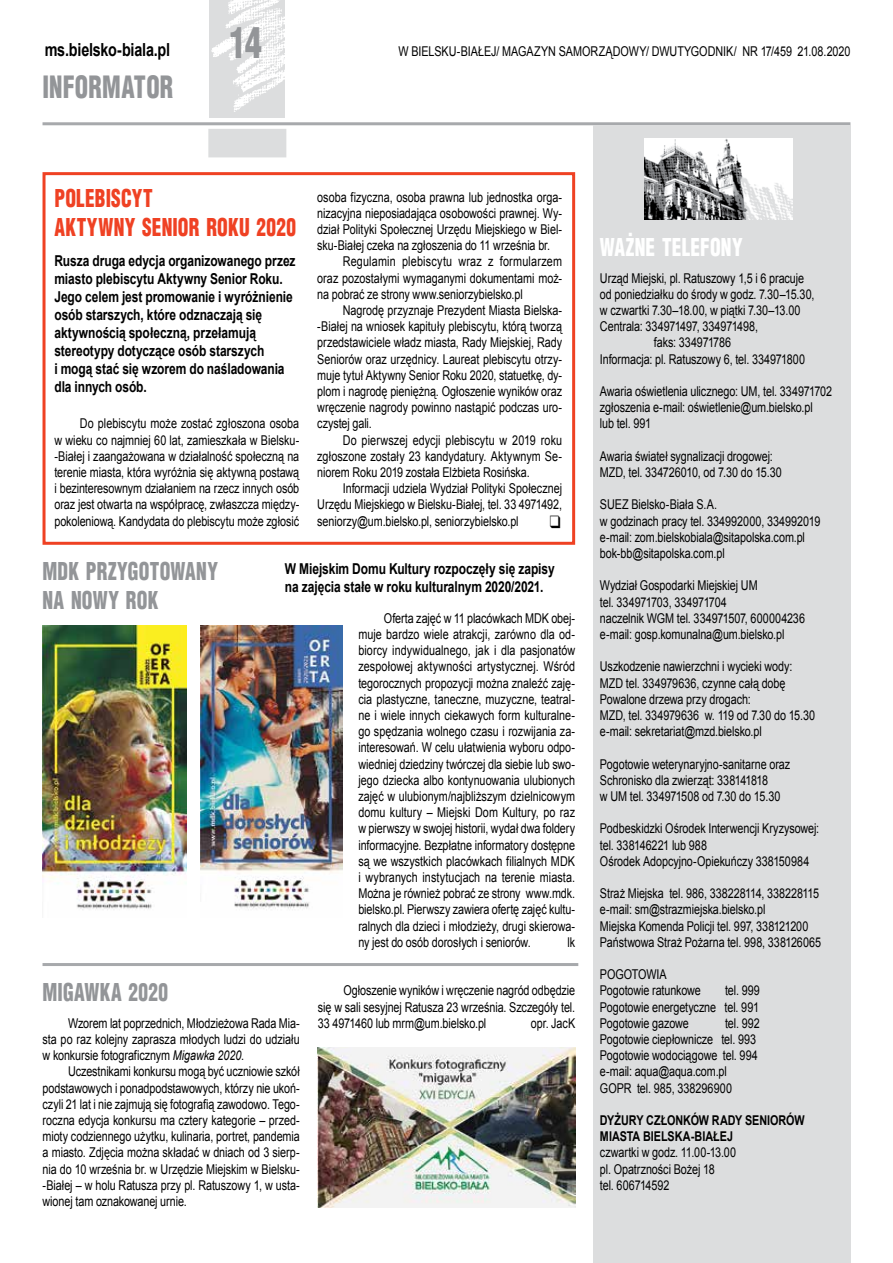
<style>
.page{position:relative;width:893px;height:1263px;background:#fff}
.page>*{position:absolute;margin:0;border:0;box-sizing:border-box;transform-origin:0 0}
.t1{font:900 42px "Switzerland Cond";color:#939598;scale:.8 1}
.t2{font:900 30px "Switzerland Cond";letter-spacing:.01em;color:#939598;scale:.8 1}
.t3{font:900 24px/28.8px "Switzerland Cond";letter-spacing:.02em;color:#939598;scale:.8 1}
.t4{font:900 24px/28.8px "Switzerland Cond";letter-spacing:.015em;color:#ef4123;scale:.8 1}
.t5{font:900 24px "Switzerland Cond";letter-spacing:.01em;color:#fff;scale:.8 1}
.t6{font:700 18px "Arial";letter-spacing:-.015em;color:#000;scale:.8 1}
.t7{font:700 15px/18px "Arial";letter-spacing:-.005em;color:#000;scale:.8 1}
.t8{font:13.5px/16.2px "Arial";letter-spacing:-.005em;color:#000;scale:.8 1}
.t9{font:700 13.5px/16.2px "Arial";letter-spacing:-.005em;color:#000;scale:.8 1}
.t10{font:13.5px "Arial";letter-spacing:.02em;color:#000;scale:.8 1}
.s1{font-style:italic}
</style>
<div class="page">
<hr style="left:43px;top:122px;width:807px;height:3px;background:#a7a9ac">
<img style="left:209px;top:0;width:76px;height:118px">
<div style="left:208px;top:129px;width:78px;height:28px;background:#dcddde"></div>
<div style="left:593px;top:125px;width:257px;height:1138px;background:#dcddde"></div>
<img style="left:644px;top:138px;width:149px;height:81px">
<div style="left:43px;top:172px;width:532px;height:373px;border:3px solid #ef4123"></div>
<hr style="left:43px;top:963px;width:535px;height:3px;background:#a7a9ac">
<img style="left:318px;top:1047px;width:257px;height:160px">
<img style="left:43px;top:626px;width:144px;height:284px">
<img style="left:200px;top:626px;width:142px;height:283px">
<h3 class="t6" style="left:45px;top:37px;width:158px">ms.bielsko-biala.pl</h3>
<h2 class="t2" style="left:43px;top:68px;width:165px">INFORMATOR</h2>
<h1 class="t1" style="left:230px;top:16px;width:42px">14</h1>
<p class="t8" style="left:399px;top:43px;width:566px">W BIELSKU-BIAŁEJ/ MAGAZYN SAMORZĄDOWY/ DWUTYGODNIK/ NR 17/459 21.08.2020</p>
<h3 class="t4" style="left:54px;top:183px;width:303px">POLEBISCYT<br>AKTYWNY SENIOR ROKU 2020</h3>
<p class="t7" style="left:54px;top:252px;width:303px">Rusza druga edycja organizowanego przez miasto plebiscytu Aktywny Senior Roku.<br>Jego celem jest promowanie i wyróżnienie osób starszych, które odznaczają się aktywnością społeczną, przełamują stereotypy dotyczące osób starszych<br>i mogą stać się wzorem do naśladowania dla innych osób.</p>
<p class="t8" style="left:54px;top:415px;width:308px;text-align:justify;text-indent:26px">Do plebiscytu może zostać zgłoszona osoba w wieku co najmniej 60 lat, zamieszkała w Bielsku--Białej i zaangażowana w działalność społeczną na terenie miasta, która wyróżnia się aktywną postawą i bezinteresownym działaniem na rzecz innych osób oraz jest otwarta na współpracę, zwłaszcza między&shy;pokoleniową. Kandydata do plebiscytu może zgłosić</p>
<p class="t8" style="left:317px;top:189px;width:308px">osoba fizyczna, osoba prawna lub jednostka orga-</p>
<p class="t8" style="left:317px;top:205px;width:308px">nizacyjna nieposiadająca osobowości prawnej. Wy-</p>
<p class="t8" style="left:317px;top:221px;width:308px">dział Polityki Społecznej Urzędu Miejskiego w Biel-</p>
<p class="t8" style="left:317px;top:237px;width:293px">sku-Białej czeka na zgłoszenia do 11 września br.</p>
<p class="t10" style="left:343px;top:252px;width:276px">Regulamin plebiscytu wraz z formularzem</p>
<p class="t8" style="left:317px;top:270px;width:308px">oraz pozostałymi wymaganymi dokumentami moż-</p>
<p class="t8" style="left:317px;top:286px;width:258px">na pobrać ze strony www.seniorzybielsko.pl</p>
<p class="t8" style="left:343px;top:302px;width:276px">Nagrodę przyznaje Prezydent Miasta Bielska-</p>
<p class="t8" style="left:317px;top:318px;width:308px">-Białej na wniosek kapituły plebiscytu, którą tworzą</p>
<p class="t8" style="left:317px;top:334px;width:308px">przedstawiciele władz miasta, Rady Miejskiej, Rady</p>
<p class="t8" style="left:317px;top:351px;width:308px">Seniorów oraz urzędnicy. Laureat plebiscytu otrzy-</p>
<p class="t8" style="left:317px;top:367px;width:308px">muje tytuł Aktywny Senior Roku 2020, statuetkę, dy-</p>
<p class="t8" style="left:317px;top:383px;width:308px">plom i nagrodę pieniężną. Ogłoszenie wyników oraz</p>
<p class="t8" style="left:317px;top:399px;width:308px">wręczenie nagrody powinno nastąpić podczas uro-</p>
<p class="t8" style="left:317px;top:415px;width:70px">czystej gali.</p>
<p class="t8" style="left:343px;top:432px;width:276px">Do pierwszej edycji plebiscytu w 2019 roku</p>
<p class="t8" style="left:317px;top:448px;width:308px">zgłoszone zostały 23 kandydatury. Aktywnym Se-</p>
<p class="t8" style="left:317px;top:464px;width:267px">niorem Roku 2019 została Elżbieta Rosińska.</p>
<p class="t8" style="left:343px;top:480px;width:276px">Informacji udziela Wydział Polityki Społecznej</p>
<p class="t8" style="left:317px;top:496px;width:308px">Urzędu Miejskiego w Bielsku-Białej, tel. 33 4971492,</p>
<p class="t8" style="left:317px;top:513px;width:253px">seniorzy@um.bielsko.pl, seniorzybielsko.pl</p>
<h3 class="t3" style="left:43px;top:556px;width:221px;text-indent:43px">PRZYGOTOWANY<br>NA NOWY ROK</h3>
<p class="t7" style="left:285px;top:560px;width:339px">W Miejskim Domu Kultury rozpoczęły się zapisy na zajęcia stałe w roku kulturalnym 2020/2021.</p>
<h3 class="t3" style="left:43px;top:556px;width:16px">MDK</h3>
<h3 class="t3" style="left:43px;top:977px;width:158px">MIGAWKA 2020</h3>
<p class="t8" style="left:43px;top:1015px;width:323px;text-align:justify;text-indent:26px">Wzorem lat poprzednich, Młodzieżowa Rada Mia&shy;sta po raz kolejny zaprasza młodych ludzi do udziału w konkursie fotograficznym <span class="s1">Migawka 2020</span>.</p>
<p class="t8" style="left:43px;top:1063px;width:323px;text-align:justify;text-indent:26px">Uczestnikami konkursu mogą być uczniowie szkół podstawowych i ponadpodstawowych, którzy nie ukoń&shy;czyli 21 lat i nie zajmują się fotografią zawodowo. Tego&shy;roczna edycja konkursu ma cztery kategorie – przed&shy;mioty codziennego użytku, kulinaria, portret, pandemia a miasto. Zdjęcia można składać w dniach od 3 sierp&shy;nia do 10 września br. w Urzędzie Miejskim w Bielsku--Białej – w holu Ratusza przy pl. Ratuszowy 1, w usta&shy;wionej tam oznakowanej urnie.</p>
<p class="t8" style="left:358px;top:610px;width:272px;text-align:justify;text-indent:26px">Oferta zajęć w 11 placówkach MDK obej&shy;muje bardzo wiele atrakcji, zarówno dla od&shy;biorcy indywidualnego, jak i dla pasjonatów zespołowej aktywności artystycznej. Wśród tegorocznych propozycji można znaleźć zaję&shy;cia plastyczne, taneczne, muzyczne, teatral&shy;ne i wiele innych ciekawych form kulturalne&shy;go spędzania wolnego czasu i rozwijania za&shy;interesowań. W celu ułatwienia wyboru odpo&shy;wiedniej dziedziny twórczej dla siebie lub swo&shy;jego dziecka albo kontynuowania ulubionych zajęć w ulubionym/najbliższym dzielnicowym domu kultury – Miejski Dom Kultury, po raz w pierwszy w swojej historii, wydał dwa foldery informacyjne. Bezpłatne informatory dostępne są we wszystkich placówkach filialnych MDK i wybranych instytucjach na terenie miasta.<br>Można je również pobrać ze strony www.mdk. bielsko.pl. Pierwszy zawiera ofertę zajęć kultu&shy;ralnych dla dzieci i młodzieży, drugi skierowa&shy;ny jest do osób dorosłych i seniorów.</p>
<p class="t8" style="left:567px;top:934px;width:11px">lk</p>
<p class="t8" style="left:318px;top:982px;width:323px;text-align:justify;text-indent:26px">Ogłoszenie wyników i wręczenie nagród odbędzie się w sali sesyjnej Ratusza 23 września. Szczegóły tel.<br>33 4971460 lub mrm@um.bielsko.pl</p>
<p class="t8" style="left:531px;top:1015px;width:57px">opr. JacK</p>
<h3 class="t5" style="left:600px;top:232px;width:180px">WAŻNE TELEFONY</h3>
<p class="t8" style="left:600px;top:270px;width:257px">Urząd Miejski, pl. Ratuszowy 1,5 i 6 pracuje</p>
<p class="t8" style="left:600px;top:286px;width:270px">od poniedziałku do środy w godz. 7.30–15.30,</p>
<p class="t8" style="left:600px;top:302px;width:252px">w czwartki 7.30–18.00, w piątki 7.30–13.00</p>
<p class="t8" style="left:600px;top:318px;width:199px">Centrala: 334971497, 334971498,</p>
<p class="t8" style="left:654px;top:334px;width:98px">faks: 334971786</p>
<p class="t8" style="left:600px;top:351px;width:258px">Informacja: pl. Ratuszowy 6, tel. 334971800</p>
<p class="t8" style="left:600px;top:383px;width:292px">Awaria oświetlenia ulicznego: UM, tel. 334971702 zgłoszenia e-mail: oświetlenie@um.bielsko.pl<br>lub tel. 991</p>
<p class="t8" style="left:600px;top:448px;width:229px">Awaria świateł sygnalizacji drogowej:<br>MZD, tel. 334726010, od 7.30 do 15.30</p>
<p class="t8" style="left:600px;top:496px;width:277px">SUEZ Bielsko-Biała S.A.<br>w godzinach pracy tel. 334992000, 334992019 e-mail: zom.bielskobiala@sitapolska.com.pl bok-bb@sitapolska.com.pl</p>
<p class="t8" style="left:600px;top:577px;width:258px">Wydział Gospodarki Miejskiej UM<br>tel. 334971703, 334971704<br>naczelnik WGM tel. 334971507, 600004236 e-mail: gosp.komunalna@um.bielsko.pl</p>
<p class="t8" style="left:600px;top:658px;width:270px">Uszkodzenie nawierzchni i wycieki wody:<br>MZD tel. 334979636, czynne całą dobę Powalone drzewa przy drogach:<br>MZD, tel. 334979636 w. 119 od 7.30 do 15.30 e-mail: sekretariat@mzd.bielsko.pl</p>
<p class="t8" style="left:600px;top:756px;width:239px">Pogotowie weterynaryjno-sanitarne oraz<br>Schronisko dla zwierząt: 338141818<br>w UM tel. 334971508 od 7.30 do 15.30</p>
<p class="t8" style="left:600px;top:820px;width:276px">Podbeskidzki Ośrodek Interwencji Kryzysowej: tel. 338146221 lub 988<br>Ośrodek Adopcyjno-Opiekuńczy 338150984</p>
<p class="t8" style="left:600px;top:885px;width:278px">Straż Miejska tel. 986, 338228114, 338228115 e-mail: sm@strazmiejska.bielsko.pl<br>Miejska Komenda Policji tel. 997, 338121200<br>Państwowa Straż Pożarna tel. 998, 338126065</p>
<p class="t8" style="left:600px;top:966px;width:128px">POGOTOWIA<br>Pogotowie ratunkowe</p>
<p class="t8" style="left:600px;top:982px;width:201px;text-align:justify;text-indent:125px">tel. 999<br>Pogotowie energetyczne tel. 991<br>Pogotowie gazowe</p>
<p class="t8" style="left:600px;top:1015px;width:201px;text-indent:125px">tel. 992<br>Pogotowie ciepłownicze tel. 993<br>Pogotowie wodociągowe tel. 994 e-mail: aqua@aqua.com.pl<br>GOPR tel. 985, 338296900</p>
<p class="t9" style="left:600px;top:1112px;width:257px">DYŻURY CZŁONKÓW RADY SENIORÓW<br>MIASTA BIELSKA-BIAŁEJ</p>
<p class="t8" style="left:600px;top:1144px;width:172px">czwartki w godz. 11.00-13.00 pl. Opatrzności Bożej 18<br>tel. 606714592</p>
</div>
